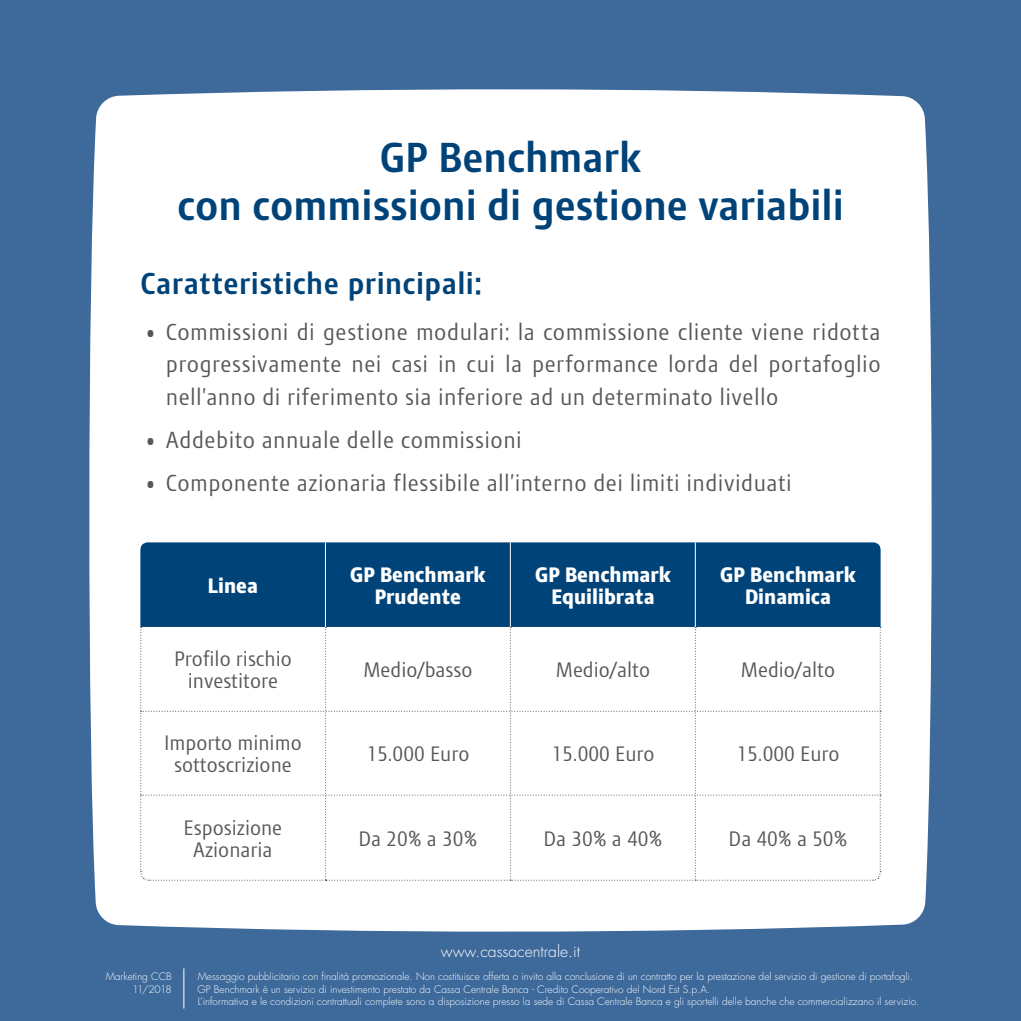
<style>
.page{position:relative;width:1021px;height:1021px;background:#fff}
.page>*{position:absolute;margin:0;border:0;box-sizing:border-box;transform-origin:0 0}
.t1{font:700 40.5px/48.6px "Modena";color:#004379;text-align:center}
.t2{font:700 29.25px "Modena";letter-spacing:.015em;color:#004379}
.t3{font:22.5px/32.2px "Modena";letter-spacing:.02em;color:#575756;text-align:justify}
.t4{font:20.25px/22.5px "Modena";color:#575756;text-align:center}
.t5{font:800 20.25px/22.5px "Modena";color:#fff;text-align:center}
.t6{font:300 15.75px "Futura Std";color:#fff}
.t7{font:300 10.12px/12.2px "Futura Std";color:#fff}
</style>
<div class="page">
<div style="left:0;top:0;width:1020px;height:1020px;background:#3d699b"></div>
<div style="left:89px;top:89px;width:843px;height:843px;background:#fff"></div>
<div style="left:140px;top:627px;width:741px;height:254px;background:#fff"></div>
<div style="left:140px;top:542px;width:740px;height:85px;background:#004379"></div>
<hr style="left:325px;top:542px;width:1px;height:85px;background:#fff">
<hr style="left:510px;top:542px;width:1px;height:85px;background:#fff">
<hr style="left:695px;top:542px;width:1px;height:85px;background:#fff">
<hr style="left:183px;top:968px;width:1px;height:40px;background:#fff">
<h1 class="t1" style="left:177px;top:133px;width:668px">GP Benchmark<br>con commissioni di gestione variabili</h1>
<h2 class="t2" style="left:140px;top:265px;width:342px">Caratteristiche principali:</h2>
<h3 class="t3" style="left:166px;top:316px;width:716px;text-indent:-21px">É Commissioni di gestione modulari: la commissione cliente viene ridotta progressivamente nei casi in cui la performance lorda del portafoglio nell’anno di riferimento sia inferiore ad un determinato livello</h3>
<h3 class="t3" style="left:145px;top:418px;width:648px;line-height:43.2px">É Addebito annuale delle commissioni<br>É Componente azionaria flessibile all’interno dei limiti individuati</h3>
<h3 class="t5" style="left:208px;top:574px;width:52px">Linea</h3>
<h3 class="t4" style="left:174px;top:647px;width:119px">Profilo rischio investitore</h3>
<h3 class="t4" style="left:164px;top:731px;width:139px">Importo minimo sottoscrizione</h3>
<h3 class="t4" style="left:184px;top:816px;width:100px">Esposizione<br>Azionaria</h3>
<h3 class="t5" style="left:350px;top:563px;width:137px">GP Benchmark<br>Prudente</h3>
<h3 class="t5" style="left:535px;top:563px;width:137px">GP Benchmark<br>Equilibrata</h3>
<h3 class="t5" style="left:720px;top:563px;width:137px">GP Benchmark<br>Dinamica</h3>
<h3 class="t4" style="left:363px;top:658px;width:110px">Medio/basso</h3>
<h3 class="t4" style="left:556px;top:658px;width:96px">Medio/alto</h3>
<h3 class="t4" style="left:741px;top:658px;width:96px">Medio/alto</h3>
<h3 class="t4" style="left:366px;top:742px;width:105px">15.000 Euro</h3>
<h3 class="t4" style="left:551px;top:742px;width:105px">15.000 Euro</h3>
<h3 class="t4" style="left:736px;top:742px;width:105px">15.000 Euro</h3>
<h3 class="t4" style="left:358px;top:827px;width:120px">Da 20% a 30%</h3>
<h3 class="t4" style="left:543px;top:827px;width:120px">Da 30% a 40%</h3>
<h3 class="t4" style="left:728px;top:827px;width:120px">Da 40% a 50%</h3>
<h3 class="t6" style="left:441px;top:941px;width:141px">www.cassacentrale.it</h3>
<p class="t7" style="left:106px;top:971px;width:68px;text-align:right">Marketing CCB<br>11/2018</p>
<p class="t7" style="left:197px;top:971px;width:723px">Messaggio pubblicitario con finalità promozionale. Non costituisce offerta o invito alla conclusione di un contratto per la prestazione del servizio di gestione di portafogli.<br>GP Benchmark è un servizio di investimento prestato da Cassa Centrale Banca - Credito Cooperativo del Nord Est S.p.A.<br>L’informativa e le condizioni contrattuali complete sono a disposizione presso la sede di Cassa Centrale Banca e gli sportelli delle banche che commercializzano il servizio.</p>
</div>
